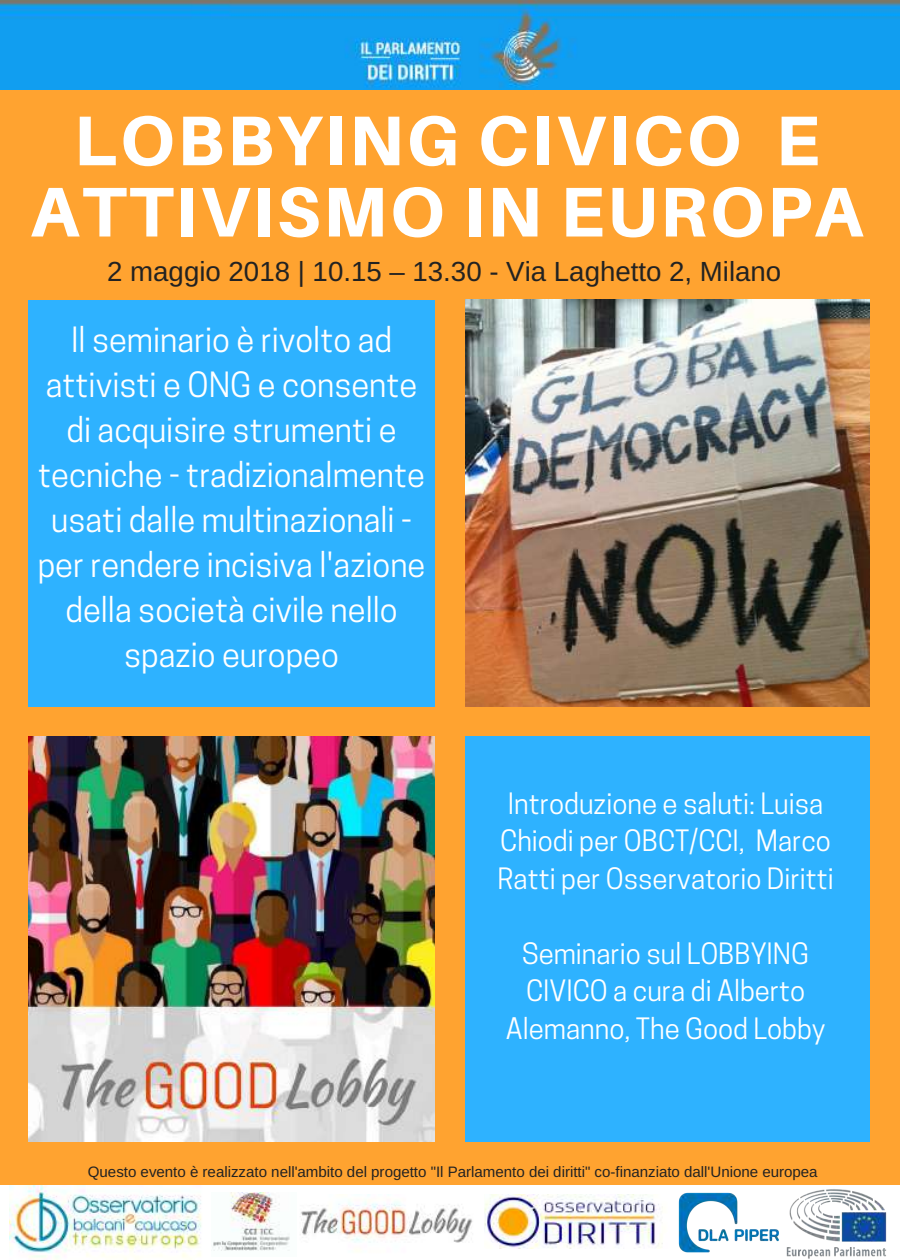
<style>
.page{position:relative;width:900px;height:1260px;background:#ffa330}
.page>*{position:absolute;margin:0;border:0;box-sizing:border-box;transform-origin:0 0}
.t1{font:800 70.5px/71.2px "Aileron";letter-spacing:.04em;color:#fff;text-align:center}
.t2{font:32.75px/45px "Cooper Hewitt";color:#fff;text-align:center}
.t3{font:27.75px/37.5px "Cooper Hewitt";color:#fff;text-align:center}
.t4{font:27.75px "Arimo";color:#222}
.t5{font:15px "Arimo";color:#222}
</style>
<div class="page">
<div style="left:28px;top:300px;width:407px;height:407px;background:#2eb2ff"></div>
<img style="left:465px;top:300px;width:405px;height:407px">
<img style="left:28px;top:737px;width:407px;height:405px">
<div style="left:465px;top:737px;width:405px;height:405px;background:#2eb2ff"></div>
<img style="left:0;top:0;width:900px;height:90px">
<div style="left:0;top:1185px;width:900px;height:75px;background:#fff"></div>
<img style="left:9px;top:1185px;width:193px;height:75px">
<img style="left:484px;top:1194px;width:179px;height:55px">
<img style="left:301px;top:1194px;width:172px;height:58px">
<img style="left:212px;top:1192px;width:78px;height:59px">
<img style="left:786px;top:1189px;width:101px;height:70px">
<img style="left:679px;top:1192px;width:100px;height:60px">
<h1 class="t1" style="left:30px;top:104px;width:834px">LOBBYING CIVICO E<br>ATTIVISMO IN EUROPA</h1>
<p class="t4" style="left:107px;top:256px;width:676px">2 maggio 2018 | 10.15 – 13.30 - Via Laghetto 2, Milano</p>
<p class="t2" style="left:38px;top:322px;width:389px">Il seminario è rivolto ad attivisti e ONG e consente di acquisire strumenti e tecniche - tradizionalmente usati dalle multinazionali - per rendere incisiva l'azione della società civile nello spazio europeo</p>
<p class="t3" style="left:497px;top:788px;width:338px">Introduzione e saluti: Luisa<br>Chiodi per OBCT/CCI, Marco<br>Ratti per Osservatorio Diritti</p>
<p class="t3" style="left:506px;top:938px;width:321px">Seminario sul LOBBYING<br>CIVICO a cura di Alberto<br>Alemanno, The Good Lobby</p>
<p class="t5" style="left:88px;top:1163px;width:731px">Questo evento è realizzato nell'ambito del progetto "Il Parlamento dei diritti" co-finanziato dall'Unione europea</p>
</div>
